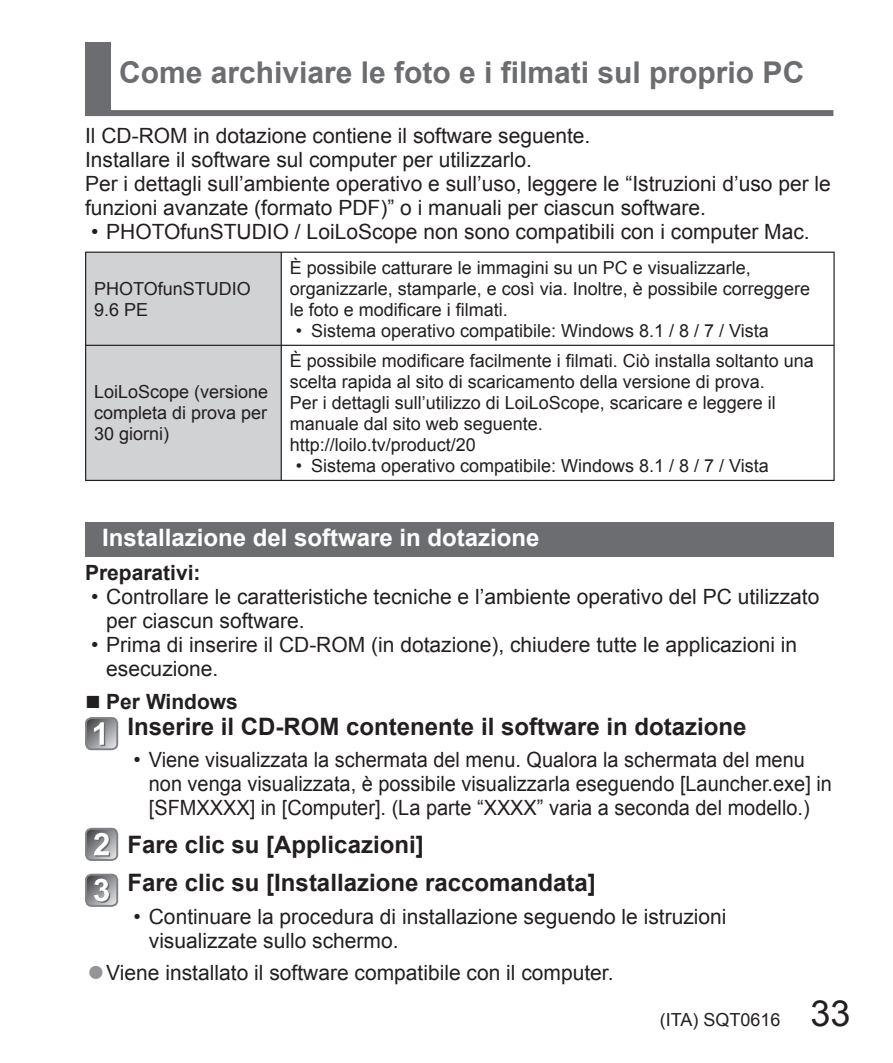
<style>
.page{position:relative;width:893px;height:1063px;background:#fff}
.page>*{position:absolute;margin:0;border:0;box-sizing:border-box;transform-origin:0 0}
.t1{font:700 30px "Arial";color:#6c6d70}
.t2{font:700 24px/38.1px "Arial";color:#231f20}
.t3{font:700 24px "Arial";color:#fff}
.t4{font:21px/24px "Arial";color:#231f20}
.t5{font:700 21px "Arial";color:#231f20}
.t6{font:18px/21px "Arial";color:#231f20}
.s1{font-weight:400;font-size:26.4px}
.s2{font-size:30.3px;color:#939598}
.s3{font-size:36px}
</style>
<div class="page">
<div style="left:85px;top:43px;width:26px;height:68px;background:#6c6d70"></div>
<div style="left:85px;top:110px;width:748px;height:6px;background:#6c6d70"></div>
<div style="left:86px;top:253px;width:195px;height:227px;background:#d1d2d4"></div>
<hr style="left:85px;top:252px;width:196px;height:1px;background:#231f20">
<hr style="left:85px;top:253px;width:1px;height:92px;background:#231f20">
<hr style="left:281px;top:252px;width:554px;height:1px;background:#231f20">
<hr style="left:281px;top:253px;width:1px;height:92px;background:#231f20">
<hr style="left:833px;top:253px;width:2px;height:92px;background:#231f20">
<hr style="left:85px;top:345px;width:196px;height:1px;background:#231f20">
<hr style="left:85px;top:346px;width:1px;height:134px;background:#231f20">
<hr style="left:281px;top:345px;width:554px;height:1px;background:#231f20">
<hr style="left:281px;top:346px;width:1px;height:134px;background:#231f20">
<hr style="left:833px;top:346px;width:2px;height:134px;background:#231f20">
<hr style="left:85px;top:480px;width:196px;height:1px;background:#231f20">
<hr style="left:281px;top:480px;width:554px;height:1px;background:#231f20">
<div style="left:85px;top:522px;width:748px;height:34px;background:#6c6d70"></div>
<svg style="left:86px;top:718px;width:31px;height:31px"></svg>
<div style="left:85px;top:717px;width:33px;height:33px;border:2px solid #808285;border-radius:6px"></div>
<svg style="left:94px;top:722px;width:11px;height:24px"></svg>
<svg style="left:86px;top:829px;width:31px;height:31px"></svg>
<div style="left:85px;top:828px;width:33px;height:33px;border:2px solid #808285;border-radius:6px"></div>
<svg style="left:94px;top:833px;width:16px;height:24px"></svg>
<svg style="left:86px;top:875px;width:31px;height:31px"></svg>
<div style="left:85px;top:874px;width:33px;height:33px;border:2px solid #808285;border-radius:6px"></div>
<svg style="left:94px;top:879px;width:16px;height:24px"></svg>
<h1 class="t1" style="left:119px;top:56px;width:687px">Come archiviare le foto e i filmati sul proprio PC</h1>
<p class="t4" style="left:85px;top:124px;width:747px">Il CD-ROM in dotazione contiene il software seguente.<br>Installare il software sul computer per utilizzarlo.<br>Per i dettagli sull’ambiente operativo e sull’uso, leggere le “Istruzioni d’uso per le funzioni avanzate (formato PDF)” o i manuali per ciascun software.</p>
<p class="t4" style="left:91px;top:220px;width:720px">• PHOTOfunSTUDIO / LoiLoScope non sono compatibili con i computer Mac.</p>
<p class="t6" style="left:94px;top:278px;width:158px">PHOTOfunSTUDIO<br>9.6 PE</p>
<p class="t6" style="left:290px;top:257px;width:522px">È possibile catturare le immagini su un PC e visualizzarle, organizzarle, stamparle, e così via. Inoltre, è possibile correggere le foto e modificare i filmati.</p>
<p class="t6" style="left:296px;top:320px;width:475px">• Sistema operativo compatibile: Windows 8.1 / 8 / 7 / Vista</p>
<p class="t6" style="left:94px;top:382px;width:176px;text-align:justify">LoiLoScope (versione completa di prova per 30 giorni)</p>
<p class="t6" style="left:290px;top:350px;width:526px">È possibile modificare facilmente i filmati. Ciò installa soltanto una scelta rapida al sito di scaricamento della versione di prova.<br>Per i dettagli sull’utilizzo di LoiLoScope, scaricare e leggere il manuale dal sito web seguente.<br>http://loilo.tv/product/20</p>
<p class="t6" style="left:296px;top:455px;width:475px">• Sistema operativo compatibile: Windows 8.1 / 8 / 7 / Vista</p>
<p class="t3" style="left:102px;top:524px;width:439px">Installazione del software in dotazione</p>
<p class="t5" style="left:85px;top:561px;width:117px">Preparativi:</p>
<p class="t4" style="left:106px;top:585px;width:715px;text-indent:-15px">• Controllare le caratteristiche tecniche e l’ambiente operativo del PC utilizzato per ciascun software.</p>
<p class="t4" style="left:106px;top:633px;width:692px;text-indent:-15px">• Prima di inserire il CD-ROM (in dotazione), chiudere tutte le applicazioni in esecuzione.</p>
<p class="t5" style="left:85px;top:690px;width:154px"><span class="s1">■</span> Per Windows</p>
<p class="t2" style="left:128px;top:707px;width:620px">Inserire il CD-ROM contenente il software in dotazione</p>
<p class="t4" style="left:149px;top:748px;width:685px;text-indent:-15px">• Viene visualizzata la schermata del menu. Qualora la schermata del menu non venga visualizzata, è possibile visualizzarla eseguendo [Launcher.exe] in [SFMXXXX] in [Computer]. (La parte “XXXX” varia a seconda del modello.)</p>
<p class="t2" style="left:128px;top:826px;width:470px">Fare clic su [Applicazioni]<br>Fare clic su [Installazione raccomandata]</p>
<p class="t4" style="left:149px;top:904px;width:579px;text-indent:-15px">• Continuare la procedura di installazione seguendo le istruzioni visualizzate sullo schermo.</p>
<p class="t4" style="left:87px;top:961px;width:528px"><span class="s2">●</span>Viene installato il software compatibile con il computer.</p>
<p class="t6" style="left:660px;top:1009px;width:192px">(ITA) SQT0616 <span class="s3">33</span></p>
</div>
